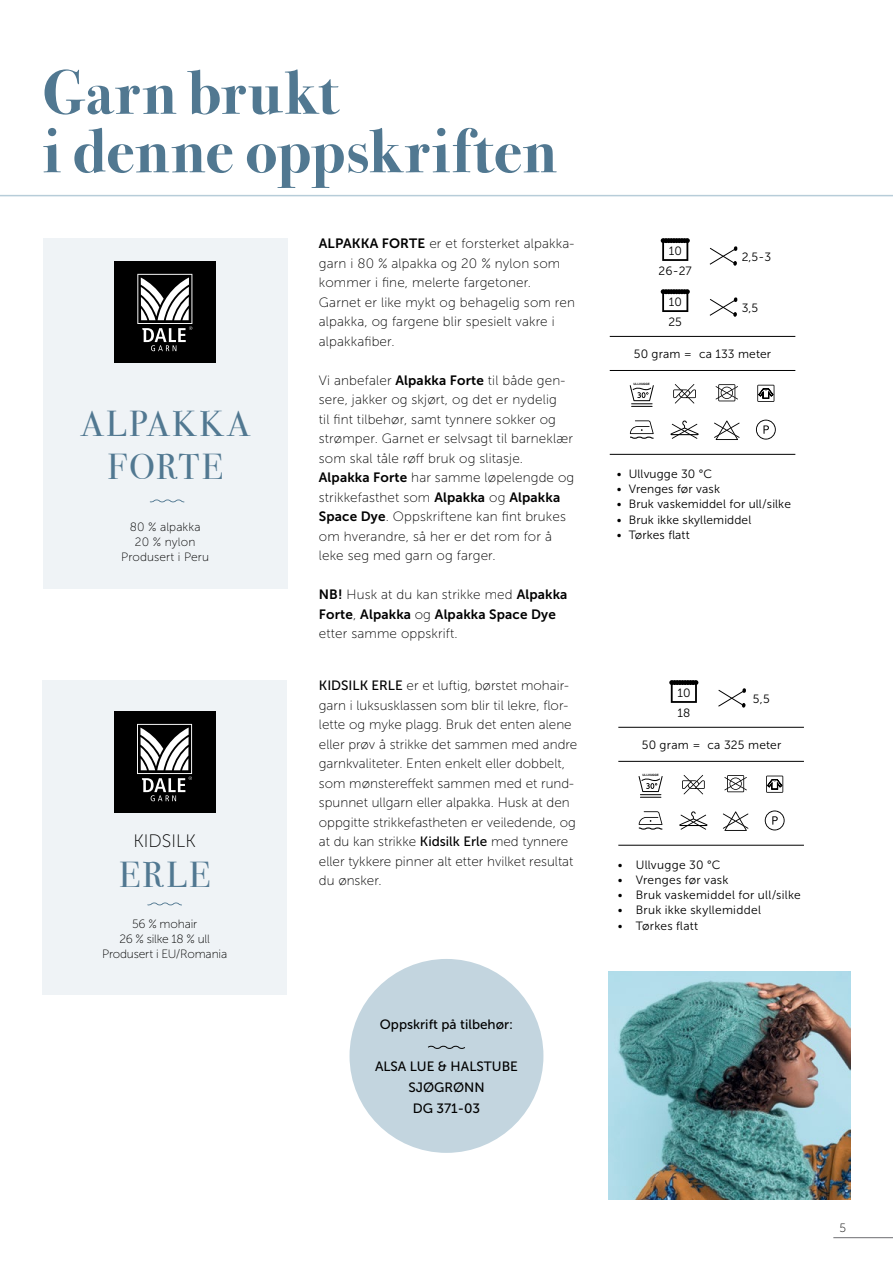
<style>
.page{position:relative;width:893px;height:1263px;background:#fff}
.page>*{position:absolute;margin:0;border:0;box-sizing:border-box;transform-origin:0 0}
.t1{font:700 63px "Bodoni Svty Two ITCTT";letter-spacing:.02em;color:#517891}
.INNHOLD_-_Midtstilt{font:36px "Bodoni Svty Two ITCTT";letter-spacing:.07em;color:#517891}
.INNHOLD_-_Midtstilt-2{font:36px "Bodoni Svty Two ITCTT";letter-spacing:.095em;color:#517891}
.t2{font:18px "Museo Sans 100";color:#000}
.t3{font:13.5px/19.5px "Museo Sans 100";letter-spacing:.01em;color:#000}
.t4{font:13.5px "Museo Sans 500";color:#000}
.INNHOLD{font:12px "Museo Sans 300";letter-spacing:.01em;color:#000}
.INNHOLD_-_Midtstilt-3{font:12px "Museo Sans 100";letter-spacing:-.005em;color:#000}
.INNHOLD_-_Midtstilt-4{font:12px "Museo Sans 300";letter-spacing:.02em;color:#000}
.t5{font:700 3px "Arial";color:#000}
.s1{font-family:"Museo Sans 700"}
.s2{font-family:"Museo Sans 500"}
</style>
<div class="page">
<hr style="left:833px;top:1237px;width:60px;height:1px;background:#6d6e71">
<hr style="left:0;top:195px;width:893px;height:1px;background:#b7cdd9">
<div style="left:43px;top:680px;width:244px;height:315px;background:#eff3f6"></div>
<div style="left:114px;top:711px;width:102px;height:102px;background:#000"></div>
<svg style="left:137px;top:724px;width:55px;height:77px"></svg>
<svg style="left:147px;top:902px;width:35px;height:4px"></svg>
<svg style="left:718px;top:688px;width:28px;height:20px"></svg>
<svg style="left:669px;top:680px;width:29px;height:23px"></svg>
<hr style="left:618px;top:727px;width:186px;height:1px;background:#000">
<hr style="left:618px;top:761px;width:186px;height:1px;background:#000">
<hr style="left:618px;top:845px;width:186px;height:1px;background:#000">
<svg style="left:765px;top:810px;width:20px;height:20px"></svg>
<svg style="left:639px;top:811px;width:23px;height:19px"></svg>
<svg style="left:724px;top:775px;width:23px;height:17px"></svg>
<svg style="left:723px;top:811px;width:25px;height:20px"></svg>
<svg style="left:682px;top:775px;width:23px;height:19px"></svg>
<svg style="left:638px;top:776px;width:25px;height:22px"></svg>
<svg style="left:679px;top:811px;width:28px;height:19px"></svg>
<svg style="left:766px;top:776px;width:17px;height:17px"></svg>
<img style="left:608px;top:972px;width:242px;height:227px">
<div style="left:350px;top:959px;width:193px;height:194px;background:#c3d5df;border-radius:50%"></div>
<svg style="left:428px;top:1045px;width:37px;height:4px"></svg>
<div style="left:43px;top:238px;width:244px;height:351px;background:#eff3f6"></div>
<svg style="left:150px;top:499px;width:34px;height:4px"></svg>
<div style="left:114px;top:261px;width:102px;height:102px;background:#000"></div>
<svg style="left:137px;top:274px;width:55px;height:77px"></svg>
<svg style="left:709px;top:297px;width:29px;height:20px"></svg>
<svg style="left:661px;top:289px;width:29px;height:23px"></svg>
<hr style="left:610px;top:336px;width:185px;height:1px;background:#000">
<hr style="left:610px;top:370px;width:185px;height:1px;background:#000">
<hr style="left:610px;top:454px;width:185px;height:1px;background:#000">
<svg style="left:756px;top:420px;width:20px;height:20px"></svg>
<svg style="left:630px;top:420px;width:24px;height:19px"></svg>
<svg style="left:716px;top:384px;width:22px;height:17px"></svg>
<svg style="left:714px;top:420px;width:26px;height:20px"></svg>
<svg style="left:673px;top:384px;width:23px;height:19px"></svg>
<svg style="left:630px;top:385px;width:24px;height:22px"></svg>
<svg style="left:670px;top:420px;width:29px;height:19px"></svg>
<svg style="left:757px;top:385px;width:17px;height:17px"></svg>
<svg style="left:709px;top:246px;width:29px;height:20px"></svg>
<svg style="left:661px;top:238px;width:29px;height:23px"></svg>
<p class="t1" style="left:43px;top:40px;width:297px">Garn brukt</p>
<p class="t1" style="left:43px;top:99px;width:516px">i denne oppskriften</p>
<p class="INNHOLD_-_Midtstilt-2" style="left:81px;top:394px;width:170px">ALPAKKA</p>
<p class="INNHOLD_-_Midtstilt" style="left:108px;top:438px;width:117px">FORTE</p>
<p class="INNHOLD_-_Midtstilt-3" style="left:130px;top:520px;width:72px">80 % alpakka</p>
<p class="INNHOLD_-_Midtstilt-3" style="left:135px;top:535px;width:62px">20 % nylon</p>
<p class="INNHOLD_-_Midtstilt-3" style="left:121px;top:550px;width:89px">Produsert i Peru</p>
<p class="t2" style="left:134px;top:831px;width:64px">KIDSILK</p>
<p class="INNHOLD_-_Midtstilt" style="left:119px;top:845px;width:93px">ERLE</p>
<p class="INNHOLD_-_Midtstilt-3" style="left:132px;top:918px;width:67px">56 % mohair</p>
<p class="INNHOLD_-_Midtstilt-3" style="left:119px;top:933px;width:92px">26 % silke 18 % ull</p>
<p class="INNHOLD_-_Midtstilt-3" style="left:102px;top:948px;width:127px">Produsert i EU/Romania</p>
<p class="t3" style="left:319px;top:234px;width:257px"><span class="s1">ALPAKKA FORTE</span> er et forsterket alpakka&shy;garn i 80 % alpakka og 20 % nylon som kommer i fine, melerte fargetoner.</p>
<p class="t3" style="left:319px;top:293px;width:258px">Garnet er like mykt og behagelig som ren alpakka, og fargene blir spesielt vakre i alpakkafiber.</p>
<p class="t3" style="left:319px;top:371px;width:256px">Vi anbefaler <span class="s1">Alpakka Forte</span> til både gen&shy;sere, jakker og skjørt, og det er nydelig<br>til fint tilbehør, samt tynnere sokker og strømper. Garnet er selvsagt til barneklær som skal tåle røff bruk og slitasje.</p>
<p class="t3" style="left:319px;top:468px;width:257px"><span class="s1">Alpakka Forte</span> har samme løpelengde og strikkefasthet som <span class="s1">Alpakka</span> og <span class="s1">Alpakka Space Dye</span>. Oppskriftene kan fint brukes om hverandre, så her er det rom for å leke seg med garn og farger.</p>
<p class="t3" style="left:319px;top:585px;width:250px"><span class="s1">NB!</span> Husk at du kan strikke med <span class="s1">Alpakka<br>Forte</span>, <span class="s1">Alpakka</span> og <span class="s1">Alpakka Space Dye </span>etter samme oppskrift.</p>
<p class="t3" style="left:319px;top:676px;width:260px"><span class="s2">KIDSILK ERLE</span> er et luftig, børstet mohair&shy;garn i luksusklassen som blir til lekre, flor&shy;lette og myke plagg. Bruk det enten alene eller prøv å strikke det sammen med andre garnkvaliteter. Enten enkelt eller dobbelt, som mønstereffekt sammen med et rund&shy;spunnet ullgarn eller alpakka. Husk at den oppgitte strikkefastheten er veiledende, og at du kan strikke <span class="s2">Kidsilk Erle</span> med tynnere eller tykkere pinner alt etter hvilket resultat du ønsker.</p>
<p class="t4" style="left:380px;top:1017px;width:135px">Oppskrift på tilbehør:</p>
<p class="t4" style="left:375px;top:1059px;width:144px">ALSA LUE &amp; HALSTUBE</p>
<p class="t4" style="left:408px;top:1080px;width:78px">SJØGRØNN</p>
<p class="t4" style="left:413px;top:1101px;width:69px">DG 371-03</p>
<p class="INNHOLD" style="left:669px;top:244px;width:15px">10</p>
<p class="INNHOLD" style="left:658px;top:264px;width:35px">26-27</p>
<p class="INNHOLD" style="left:669px;top:296px;width:15px">10</p>
<p class="INNHOLD" style="left:668px;top:316px;width:15px">25</p>
<p class="INNHOLD" style="left:742px;top:250px;width:31px">2,5-3</p>
<p class="INNHOLD" style="left:742px;top:301px;width:18px">3,5</p>
<p class="INNHOLD" style="left:634px;top:348px;width:139px">50 gram = ca 133 meter</p>
<p class="t5" style="left:633px;top:382px;width:18px">ULLVUGGE</p>
<p class="INNHOLD" style="left:617px;top:467px;width:97px">• Ullvugge 30 °C</p>
<p class="INNHOLD" style="left:617px;top:482px;width:105px">• Vrenges før vask</p>
<p class="INNHOLD" style="left:617px;top:498px;width:176px">• Bruk vaskemiddel for ull/silke</p>
<p class="INNHOLD" style="left:617px;top:513px;width:136px">• Bruk ikke skyllemiddel</p>
<p class="INNHOLD" style="left:617px;top:528px;width:75px">• Tørkes flatt</p>
<p class="INNHOLD_-_Midtstilt-4" style="left:677px;top:686px;width:15px">10</p>
<p class="INNHOLD_-_Midtstilt-4" style="left:677px;top:706px;width:15px">18</p>
<p class="INNHOLD_-_Midtstilt-4" style="left:753px;top:692px;width:19px">5,5</p>
<p class="INNHOLD_-_Midtstilt-4" style="left:642px;top:738px;width:141px">50 gram = ca 325 meter</p>
<p class="t5" style="left:642px;top:772px;width:18px">ULLVUGGE</p>
<p class="INNHOLD" style="left:618px;top:858px;width:104px">• Ullvugge 30 °C</p>
<p class="INNHOLD" style="left:618px;top:873px;width:112px">• Vrenges før vask</p>
<p class="INNHOLD" style="left:618px;top:888px;width:184px">• Bruk vaskemiddel for ull/silke</p>
<p class="INNHOLD" style="left:618px;top:904px;width:145px">• Bruk ikke skyllemiddel</p>
<p class="INNHOLD" style="left:618px;top:919px;width:82px">• Tørkes flatt</p>
<p class="INNHOLD_-_Midtstilt-3" style="left:839px;top:1221px;width:8px">5</p>
</div>
